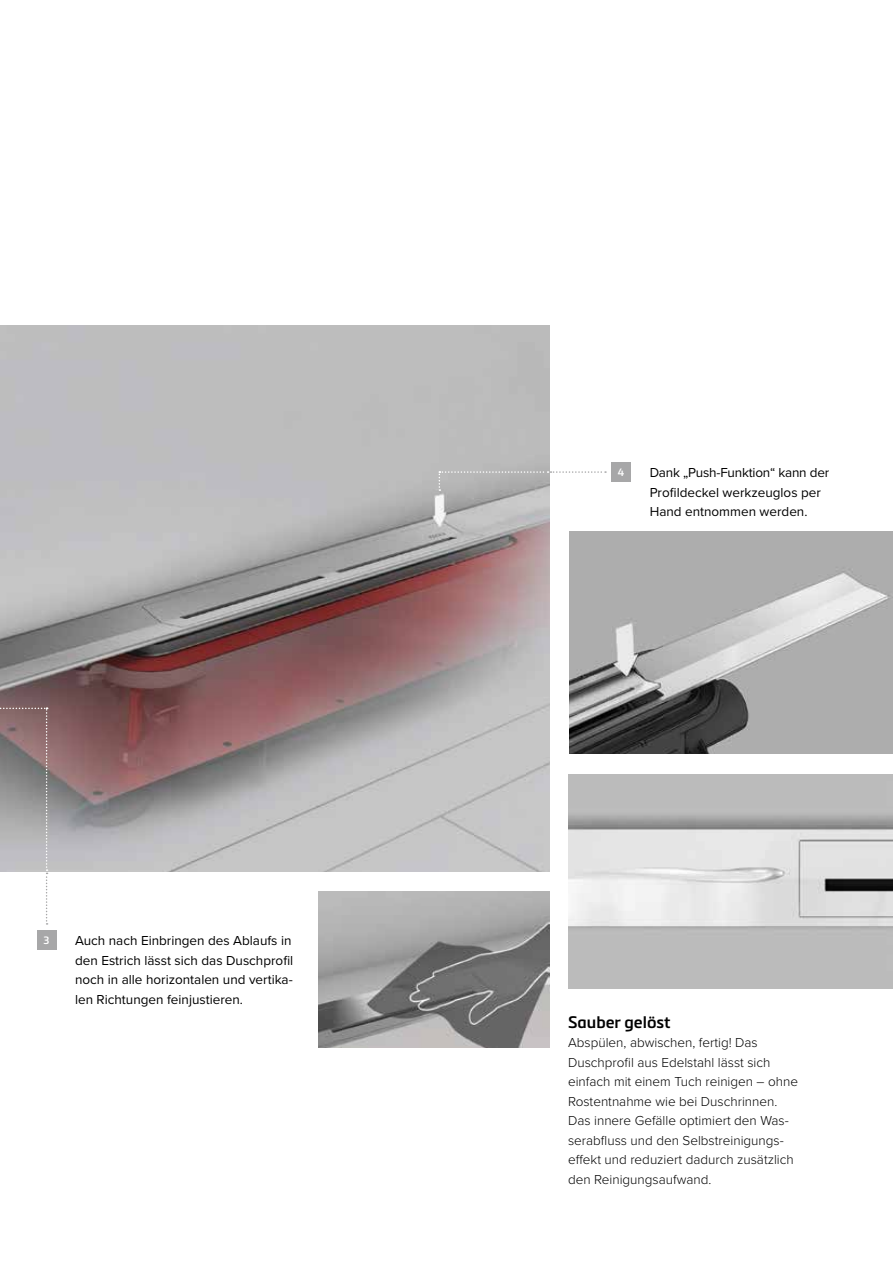
<style>
.page{position:relative;width:893px;height:1263px;background:#fff}
.page>*{position:absolute;margin:0;border:0;box-sizing:border-box;transform-origin:0 0}
.t1{font:600 16.5px "Metronic Pro";color:#000}
.t2{font:300 13.5px/19.5px "Proxima Nova";color:#000}
.t3{font:13.5px/19.5px "Proxima Nova";color:#000}
.t4{font:600 10.5px "Metronic Pro";color:#fff}
</style>
<div class="page">
<img style="left:318px;top:891px;width:231px;height:156px">
<img style="left:568px;top:774px;width:325px;height:215px">
<img style="left:0;top:326px;width:549px;height:546px">
<img style="left:570px;top:531px;width:323px;height:222px">
<div style="left:37px;top:930px;width:19px;height:20px;background:#a7a7a8"></div>
<div style="left:611px;top:462px;width:20px;height:20px;background:#a7a7a8"></div>
<svg style="left:439px;top:471px;width:167px;height:20px"></svg>
<svg style="left:0;top:708px;width:48px;height:217px"></svg>
<p class="t4" style="left:43px;top:934px;width:8px">3</p>
<p class="t3" style="left:75px;top:931px;width:220px">Auch nach Einbringen des Ablaufs in den Estrich lässt sich das Duschprofil noch in alle horizontalen und vertika&shy;len Richtungen feinjustieren.</p>
<p class="t4" style="left:618px;top:466px;width:8px">4</p>
<p class="t3" style="left:650px;top:463px;width:181px">Dank „Push-Funktion“ kann der<br>Profildeckel werkzeuglos per<br>Hand entnommen werden.</p>
<p class="t1" style="left:568px;top:1012px;width:104px">Sauber gelöst</p>
<p class="t2" style="left:568px;top:1032px;width:231px">Abspülen, abwischen, fertig! Das Duschprofil aus Edelstahl lässt sich einfach mit einem Tuch reinigen – ohne Rostentnahme wie bei Duschrinnen.<br>Das innere Gefälle optimiert den Was&shy;serabfluss und den Selbstreinigungs&shy;effekt und reduziert dadurch zusätzlich den Reinigungsaufwand.</p>
</div>
